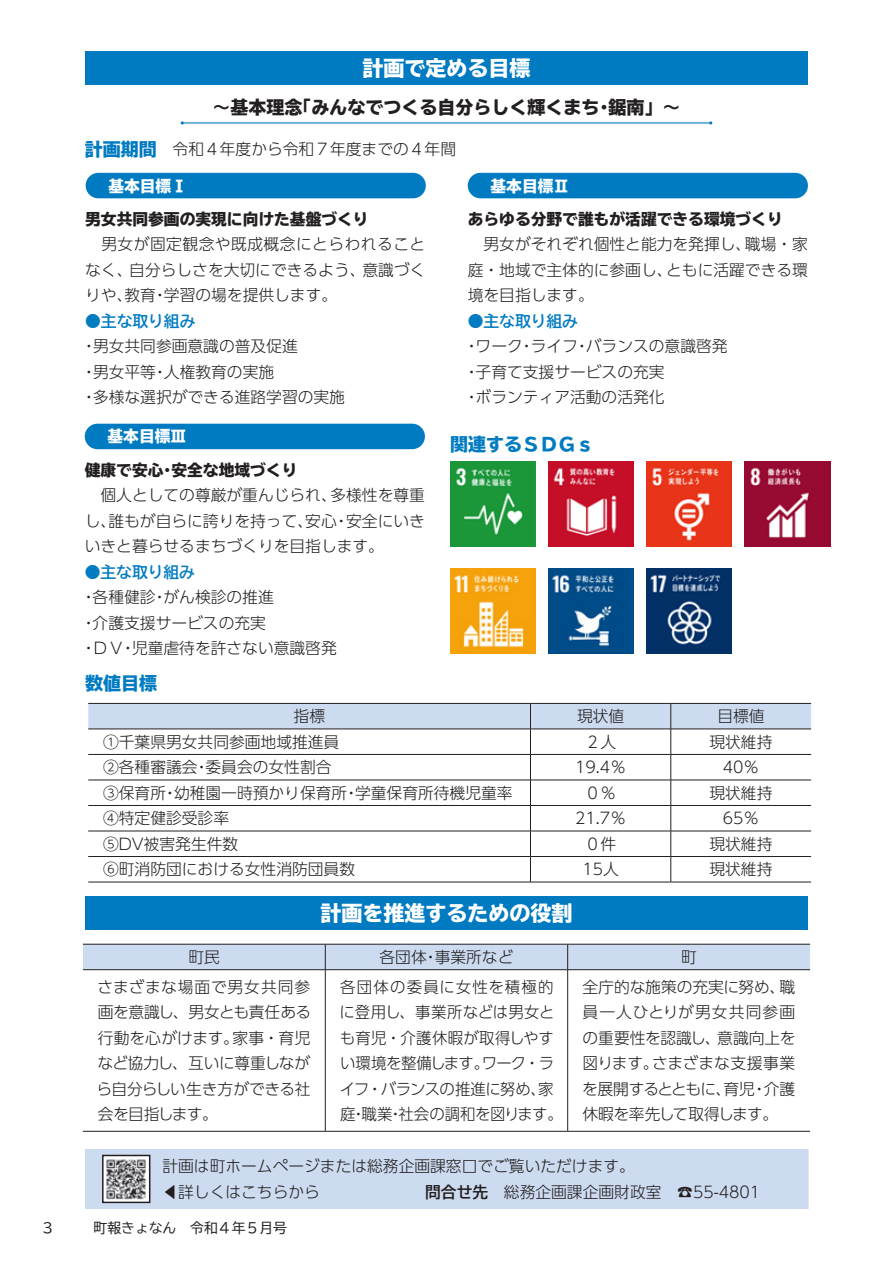
<style>
.page{position:relative;width:893px;height:1263px;background:#fff}
.page>*{position:absolute;margin:0;border:0;box-sizing:border-box;transform-origin:0 0}
.t1{font:800 21px "TBUD Go Std";color:#fff}
.t2{font:800 18px "TBUD Go Std";color:#231f20}
.t3{font:800 18px "TBUD Go Std";color:#007bc2}
.t4{font:300 15.75px/25.5px "UD Shin Go Pr 6 N";color:#231f20}
.t5{font:300 15.75px/25.5px "UD Shin Go Pr 6 N";letter-spacing:-.03em;color:#231f20}
.t6{font:800 15.75px "TBUD Go Std";color:#231f20}
.t7{font:300 15.75px/25.5px "UD Shin Go Pr 6 N";letter-spacing:.02em;color:#231f20;text-align:right}
.t8{font:300 15.75px/25.5px "UD Shin Go Pr 6 N";letter-spacing:.03em;color:#231f20;text-align:right}
.t9{font:300 15.75px/25.5px "UD Shin Go Pr 6 N";letter-spacing:-.05em;color:#231f20}
.t10{font:700 15.75px "TBUD Go Std";color:#007bc2}
.t11{font:300 15.75px/25.5px "UD Shin Go Pr 6 N";letter-spacing:-.02em;color:#231f20;text-align:right}
.t12{font:300 15.75px/29.8px "UD Shin Go Pr 6 N";letter-spacing:.045em;color:#231f20;text-align:center}
.t13{font:800 15.75px "TBUD Go Std";color:#fff}
.t14{font:300 15.75px "UD Shin Go Pr 6 N";letter-spacing:.07em;color:#231f20}
.t15{font:13.8px "TBUD Go Std";color:#231f20}
.s1{font-family:"TBUD Go Std";font-weight:700}
</style>
<div class="page">
<div style="left:85px;top:1149px;width:723px;height:60px;background:#ccdbef"></div>
<div style="left:85px;top:51px;width:723px;height:33px;background:#007bc2"></div>
<svg style="left:88px;top:703px;width:723px;height:179px"></svg>
<hr style="left:88px;top:882px;width:442px;height:1px;background:#231f20">
<hr style="left:530px;top:882px;width:141px;height:1px;background:#231f20">
<hr style="left:671px;top:882px;width:140px;height:1px;background:#231f20">
<div style="left:83px;top:944px;width:727px;height:25px;background:#ccdbef"></div>
<hr style="left:83px;top:969px;width:242px;height:1px;background:#231f20">
<hr style="left:325px;top:969px;width:243px;height:1px;background:#231f20">
<hr style="left:325px;top:970px;width:1px;height:161px;background:#231f20">
<hr style="left:568px;top:969px;width:242px;height:1px;background:#231f20">
<hr style="left:567px;top:970px;width:1px;height:161px;background:#231f20">
<hr style="left:83px;top:1131px;width:242px;height:1px;background:#231f20">
<hr style="left:325px;top:1131px;width:243px;height:1px;background:#231f20">
<hr style="left:568px;top:1131px;width:242px;height:1px;background:#231f20">
<img style="left:105px;top:1158px;width:42px;height:42px">
<div style="left:102px;top:1155px;width:48px;height:48px;border:2px solid #231f20"></div>
<div style="left:86px;top:173px;width:340px;height:25px;background:#007bc2;border-radius:13px"></div>
<div style="left:468px;top:173px;width:340px;height:25px;background:#007bc2;border-radius:13px"></div>
<div style="left:85px;top:424px;width:340px;height:25px;background:#007bc2;border-radius:13px"></div>
<hr style="left:181px;top:121px;width:531px;height:3px;background:#231f20;opacity:.17">
<hr style="left:182px;top:123px;width:529px;height:1px;background:#007bc2">
<div style="left:85px;top:897px;width:723px;height:33px;background:#007bc2"></div>
<img style="left:450px;top:462px;width:85px;height:85px">
<img style="left:450px;top:568px;width:85px;height:85px">
<img style="left:548px;top:462px;width:85px;height:85px">
<img style="left:548px;top:568px;width:85px;height:85px">
<img style="left:647px;top:462px;width:85px;height:85px">
<img style="left:647px;top:568px;width:85px;height:85px">
<img style="left:745px;top:462px;width:85px;height:85px">
<p class="t15" style="left:43px;top:1216px;width:26px">3　</p>
<h1 class="t1" style="left:362px;top:56px;width:170px">計画で定める目標</h1>
<p class="t2" style="left:293px;top:97px;width:308px">「みんなでつくる自分らしく輝くまち</p>
<p class="t2" style="left:212px;top:97px;width:91px">～基本理念</p>
<p class="t2" style="left:608px;top:97px;width:73px">鋸南「~</p>
<p class="t2" style="left:595px;top:97px;width:20px">・</p>
<p class="t3" style="left:85px;top:139px;width:73px">計画期間</p>
<p class="t4" style="left:157px;top:135px;width:301px">　令和４年度から令和７年度までの４年間</p>
<p class="t13" style="left:108px;top:177px;width:80px">基本目標Ⅰ</p>
<p class="t6" style="left:85px;top:210px;width:285px">男女共同参画の実現に向けた基盤づくり</p>
<p class="t8" style="left:85px;top:231px;width:342px">　男女が固定観念や既成概念にとらわれること意識づく</p>
<p class="t4" style="left:129px;top:257px;width:238px">自分らしさを大切にできるよう、</p>
<p class="t4" style="left:85px;top:257px;width:49px">なく、</p>
<p class="t4" style="left:164px;top:282px;width:175px">学習の場を提供します。</p>
<p class="t4" style="left:125px;top:282px;width:33px">教育</p>
<p class="t4" style="left:85px;top:282px;width:49px">りや、</p>
<p class="t10" style="left:85px;top:308px;width:112px">●主な取り組み</p>
<p class="t4" style="left:93px;top:333px;width:206px">男女共同参画意識の普及促進</p>
<p class="t4" style="left:152px;top:282px;width:17px">・</p>
<p class="t4" style="left:81px;top:333px;width:17px">・</p>
<p class="t4" style="left:93px;top:359px;width:65px">男女平等</p>
<p class="t4" style="left:164px;top:359px;width:112px">人権教育の実施</p>
<p class="t4" style="left:93px;top:359px;width:254px;text-indent:-12px">・<br>多様な選択ができる進路学習の実施</p>
<p class="t4" style="left:152px;top:359px;width:17px">・</p>
<p class="t4" style="left:81px;top:384px;width:17px">・</p>
<p class="t13" style="left:490px;top:177px;width:80px">基本目標Ⅱ</p>
<p class="t6" style="left:468px;top:210px;width:316px">あらゆる分野で誰もが活躍できる環境づくり</p>
<p class="t4" style="left:745px;top:231px;width:64px">職場・家</p>
<p class="t4" style="left:666px;top:231px;width:143px;text-indent:-198px">　男女がそれぞれ個性と能力を発揮し、<br>ともに活躍できる環</p>
<p class="t4" style="left:468px;top:257px;width:206px">庭・地域で主体的に参画し、境を目指します。</p>
<p class="t10" style="left:468px;top:308px;width:112px">●主な取り組み</p>
<p class="t4" style="left:586px;top:333px;width:143px">バランスの意識啓発</p>
<p class="t4" style="left:531px;top:333px;width:49px">ライフ</p>
<p class="t4" style="left:476px;top:333px;width:49px">ワーク</p>
<p class="t4" style="left:476px;top:333px;width:190px;text-indent:-12px">・<br>子育て支援サービスの充実</p>
<p class="t4" style="left:519px;top:333px;width:17px">・</p>
<p class="t4" style="left:574px;top:333px;width:17px">・</p>
<p class="t4" style="left:476px;top:359px;width:190px;text-indent:-12px">・<br>ボランティア活動の活発化</p>
<p class="t4" style="left:464px;top:384px;width:17px">・</p>
<p class="t13" style="left:107px;top:428px;width:80px">基本目標Ⅲ</p>
<p class="t6" style="left:171px;top:461px;width:127px">安全な地域づくり</p>
<p class="t6" style="left:85px;top:461px;width:80px">健康で安心</p>
<p class="t6" style="left:160px;top:461px;width:17px">・</p>
<p class="t4" style="left:85px;top:482px;width:254px">　個人としての尊厳が重んじられ、</p>
<p class="t4" style="left:330px;top:482px;width:96px">多様性を尊重</p>
<p class="t4" style="left:108px;top:507px;width:206px">誰もが自らに誇りを持って、</p>
<p class="t4" style="left:346px;top:507px;width:80px">安全にいき</p>
<p class="t4" style="left:305px;top:507px;width:33px">安心</p>
<p class="t4" style="left:85px;top:507px;width:301px">し、<br>いきと暮らせるまちづくりを目指します。</p>
<p class="t10" style="left:85px;top:559px;width:112px">●主な取り組み</p>
<p class="t4" style="left:164px;top:584px;width:112px">がん検診の推進</p>
<p class="t4" style="left:334px;top:507px;width:17px">・</p>
<p class="t4" style="left:93px;top:584px;width:65px">各種健診</p>
<p class="t4" style="left:93px;top:584px;width:175px;text-indent:-12px">・<br>介護支援サービスの充実</p>
<p class="t4" style="left:152px;top:584px;width:17px">・</p>
<p class="t4" style="left:81px;top:609px;width:17px">・</p>
<p class="t4" style="left:132px;top:635px;width:206px">児童虐待を許さない意識啓発</p>
<p class="t4" style="left:93px;top:635px;width:33px">ＤＶ</p>
<p class="t4" style="left:81px;top:635px;width:17px">・</p>
<p class="t4" style="left:120px;top:635px;width:17px">・</p>
<p class="t3" style="left:85px;top:673px;width:73px">数値目標</p>
<p class="t4" style="left:294px;top:703px;width:33px">指標</p>
<p class="t4" style="left:103px;top:728px;width:238px">①千葉県男女共同参画地域推進員</p>
<p class="t4" style="left:103px;top:754px;width:96px">②各種審議会</p>
<p class="t4" style="left:205px;top:754px;width:127px">委員会の女性割合</p>
<p class="t4" style="left:194px;top:754px;width:17px">・</p>
<p class="t3" style="left:450px;top:434px;width:145px">関連するＳＤＧｓ</p>
<p class="t4" style="left:577px;top:703px;width:49px">現状値</p>
<p class="t4" style="left:585px;top:728px;width:33px">２人</p>
<p class="t4" style="left:575px;top:754px;width:52px">19.4％</p>
<p class="t4" style="left:103px;top:779px;width:64px">③保育所</p>
<p class="t4" style="left:355px;top:779px;width:159px">学童保育所待機児童率</p>
<p class="t4" style="left:174px;top:779px;width:175px">幼稚園一時預かり保育所</p>
<p class="t4" style="left:162px;top:779px;width:17px">・</p>
<p class="t4" style="left:343px;top:779px;width:17px">・</p>
<p class="t4" style="left:585px;top:779px;width:33px">０％</p>
<p class="t4" style="left:103px;top:805px;width:127px">④特定健診受診率</p>
<p class="t4" style="left:575px;top:805px;width:52px">21.7％</p>
<p class="t4" style="left:103px;top:830px;width:137px">⑤DV被害発生件数</p>
<p class="t4" style="left:585px;top:830px;width:33px">０件</p>
<p class="t4" style="left:103px;top:856px;width:254px">⑥町消防団における女性消防団員数</p>
<p class="t4" style="left:582px;top:856px;width:38px">15人</p>
<h1 class="t1" style="left:321px;top:902px;width:253px">計画を推進するための役割</h1>
<p class="t4" style="left:717px;top:703px;width:49px">目標値</p>
<p class="t4" style="left:709px;top:728px;width:64px">現状維持</p>
<p class="t4" style="left:723px;top:754px;width:38px">40％</p>
<p class="t4" style="left:709px;top:779px;width:65px">現状維持</p>
<p class="t4" style="left:723px;top:805px;width:38px">65％</p>
<p class="t4" style="left:709px;top:830px;width:65px">現状維持</p>
<p class="t4" style="left:709px;top:856px;width:64px">現状維持</p>
<p class="t4" style="left:435px;top:944px;width:80px">事業所など</p>
<p class="t4" style="left:380px;top:944px;width:49px">各団体</p>
<p class="t12" style="left:97px;top:941px;width:214px">町民<br>さまざまな場面で男女共同参</p>
<p class="t11" style="left:98px;top:999px;width:215px">画を意識し、男女とも責任ある家事・育児</p>
<p class="t4" style="left:681px;top:944px;width:17px">町</p>
<p class="t4" style="left:423px;top:944px;width:17px">・</p>
<p class="t7" style="left:340px;top:973px;width:217px">各団体の委員に女性を積極的に登用し、事業所などは男女とも育児・介護休暇が取得しやすワーク・ラ</p>
<p class="t4" style="left:583px;top:973px;width:204px">全庁的な施策の充実に努め、</p>
<p class="t14" style="left:583px;top:999px;width:214px">員一人ひとりが男女共同参画</p>
<p class="t4" style="left:717px;top:1024px;width:80px">意識向上を</p>
<p class="t4" style="left:779px;top:973px;width:17px">職</p>
<p class="t5" style="left:96px;top:1024px;width:215px">行動を心がけます。<br>など協力し、互いに尊重しながら自分らしい生き方ができる社会を目指します。</p>
<p class="t4" style="left:652px;top:1024px;width:145px;text-indent:-69px">の重要性を認識し、<br>さまざまな支援事業</p>
<p class="t5" style="left:340px;top:1050px;width:225px">い環境を整備します。<br>イフ・バランスの推進に努め家、庭職業社会の調和を図ります。</p>
<p class="t4" style="left:583px;top:1050px;width:77px">図ります。</p>
<p class="t4" style="left:764px;top:1075px;width:33px">介護</p>
<p class="t4" style="left:723px;top:1075px;width:33px">育児</p>
<p class="t9" style="left:582px;top:1075px;width:198px">を展開するとともに、<br>休暇を率先して取得します。</p>
<p class="t4" style="left:162px;top:1153px;width:474px">計画は町ホームページまたは総務企画課窓口でご覧いただけます。</p>
<p class="t4" style="left:677px;top:1178px;width:85px">☎55-4801</p>
<p class="t4" style="left:751px;top:1075px;width:17px">・</p>
<p class="t4" style="left:351px;top:1101px;width:17px">・</p>
<p class="t4" style="left:388px;top:1101px;width:17px">・</p>
<p class="t4" style="left:425px;top:1178px;width:238px"><span class="s1">問合せ先</span>　総務企画課企画財政室</p>
<p class="t4" style="left:162px;top:1178px;width:159px">◀詳しくはこちらから</p>
<p class="t15" style="left:94px;top:1216px;width:195px">町報きょなん　令和４年５月号</p>
</div>
